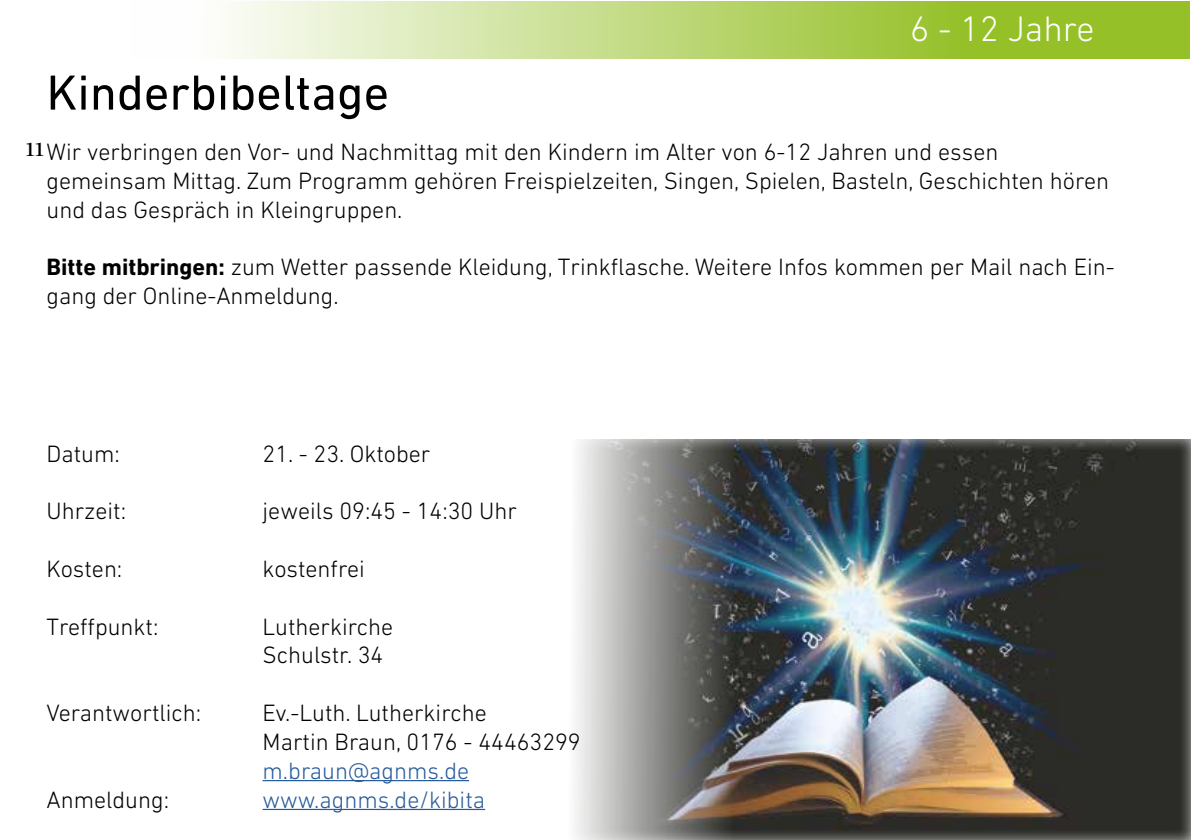
<style>
.page{position:relative;width:1191px;height:840px;background:#fff}
.page>*{position:absolute;margin:0;border:0;box-sizing:border-box;transform-origin:0 0}
.t1{font:50px "DIN Next LT Pro";color:#000}
.t2{font:300 36px "DIN Next LT Pro";color:#fff}
.t3{font:300 24px/28.8px "DIN Next LT Pro";color:#000}
.t4{font:300 24px "DIN Next LT Pro";color:#275b9b}
.t5{font:21px "Minion Pro";color:#000;scale:1.33 1}
.s1{font-weight:700}
</style>
<div class="page">
<hr style="left:262px;top:779px;width:207px;height:1px;background:#275b9b">
<hr style="left:262px;top:808px;width:223px;height:1px;background:#275b9b">
<svg style="left:227px;top:1px;width:963px;height:58px"></svg>
<div style="left:526px;top:438px;width:665px;height:401px;background:#fff;opacity:.75"></div>
<h2 class="t2" style="left:910px;top:8px;width:186px">6 - 12 Jahre</h2>
<h1 class="t1" style="left:46px;top:64px;width:344px">Kinderbibeltage</h1>
<p class="t3" style="left:46px;top:137px;width:1064px">Wir verbringen den Vor- und Nachmittag mit den Kindern im Alter von 6-12 Jahren und essen gemeinsam Mittag. Zum Programm gehören Freispielzeiten, Singen, Spielen, Basteln, Geschichten hören und das Gespräch in Kleingruppen.</p>
<p class="t3" style="left:46px;top:252px;width:1069px"><span class="s1">Bitte mitbringen:</span> zum Wetter passende Kleidung, Trinkflasche. Weitere Infos kommen per Mail nach Ein&shy;gang der Online-Anmeldung.</p>
<p class="t5" style="left:25px;top:135px;width:16px">11</p>
<p class="t3" style="left:46px;top:438px;width:75px">Datum:</p>
<p class="t3" style="left:262px;top:438px;width:169px">21. - 23. Oktober</p>
<p class="t3" style="left:46px;top:496px;width:81px">Uhrzeit:</p>
<p class="t3" style="left:262px;top:496px;width:256px">jeweils 09:45 - 14:30 Uhr</p>
<p class="t3" style="left:46px;top:554px;width:77px">Kosten:</p>
<p class="t3" style="left:262px;top:554px;width:104px">kostenfrei</p>
<p class="t3" style="left:46px;top:611px;width:113px">Treffpunkt:</p>
<p class="t3" style="left:262px;top:611px;width:132px">Lutherkirche<br>Schulstr. 34</p>
<p class="t3" style="left:46px;top:698px;width:156px">Verantwortlich:</p>
<p class="t3" style="left:262px;top:698px;width:319px">Ev.-Luth. Lutherkirche<br>Martin Braun, 0176 - 44463299</p>
<p class="t4" style="left:262px;top:756px;width:208px">m.braun@agnms.de</p>
<p class="t3" style="left:46px;top:784px;width:124px">Anmeldung:</p>
<p class="t4" style="left:262px;top:785px;width:224px">www.agnms.de/kibita</p>
</div>
